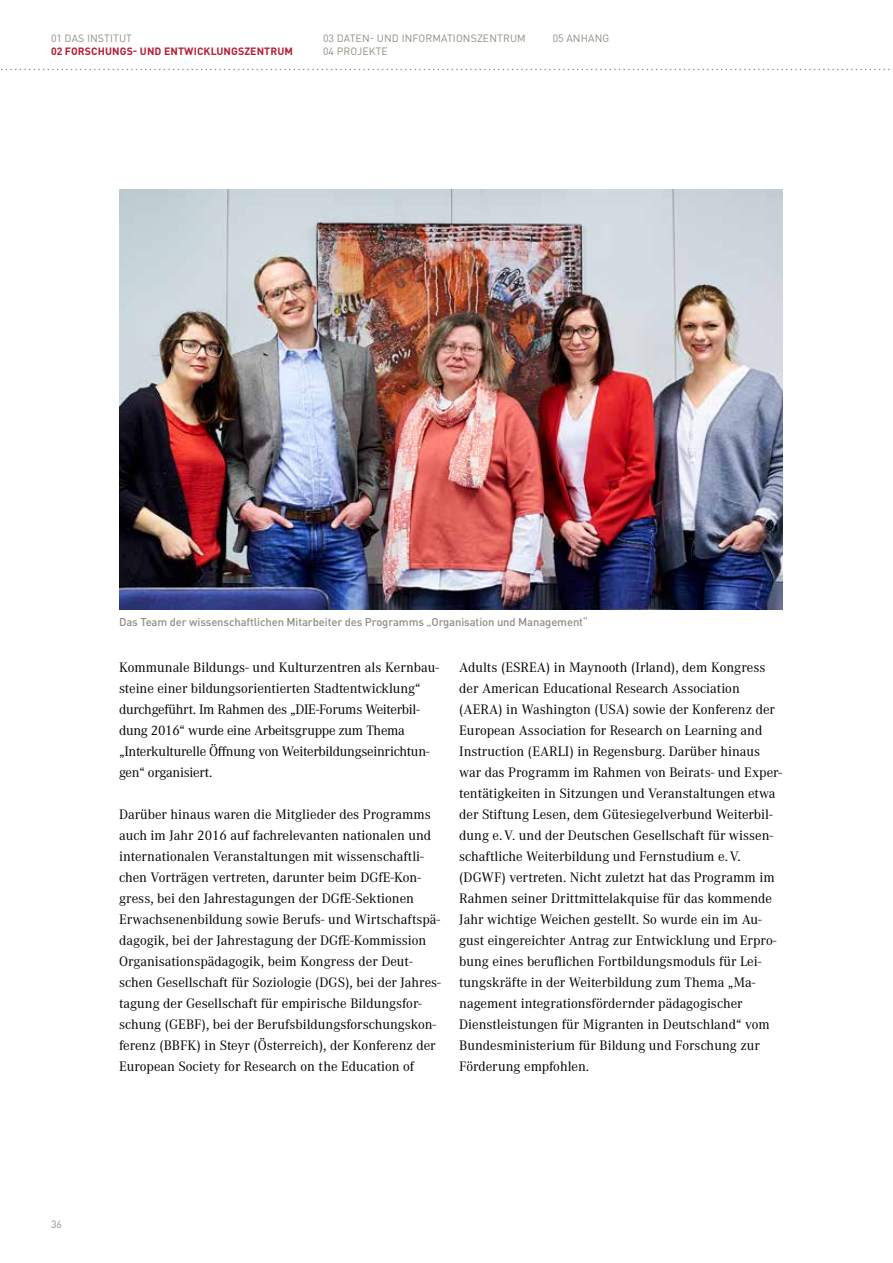
<style>
.page{position:relative;width:893px;height:1263px;background:#fff}
.page>*{position:absolute;margin:0;border:0;box-sizing:border-box;transform-origin:0 0}
.t1{font:14.25px/21px "Corporate A";color:#000}
.t2{font:14.25px/21px "Corporate A";letter-spacing:-.02em;color:#000}
.t3{font:500 11.25px "DIN Pro";letter-spacing:-.01em;color:#918d82}
.t4{font:10.5px/12.6px "DIN Pro";letter-spacing:.01em;color:#918d82}
.t5{font:700 10.5px "DIN Pro";letter-spacing:.01em;color:#b61d33}
</style>
<div class="page">
<svg style="left:1px;top:69px;width:892px;height:1px"></svg>
<img style="left:119px;top:189px;width:663px;height:420px">
<p class="t4" style="left:51px;top:31px;width:83px">01 DAS INSTITUT</p>
<p class="t5" style="left:51px;top:42px;width:243px">02 FORSCHUNGS- UND ENTWICKLUNGSZENTRUM</p>
<p class="t4" style="left:323px;top:31px;width:204px">03 DATEN- UND INFORMATIONSZENTRUM<br>04 PROJEKTE</p>
<p class="t4" style="left:553px;top:31px;width:58px">05 ANHANG</p>
<p class="t3" style="left:119px;top:613px;width:470px">Das Team der wissenschaftlichen Mitarbeiter des Programms „Organisation und Management“</p>
<p class="t2" style="left:119px;top:657px;width:322px">Kommunale Bildungs- und Kulturzentren als Kernbau&shy;steine einer bildungsorientierten Stadtentwicklung“ durchgeführt. Im Rahmen des „DIE-Forums Weiterbil&shy;dung 2016“ wurde eine Arbeitsgruppe zum Thema „Interkulturelle Öffnung von Weiterbildungseinrichtun&shy;gen“ organisiert.</p>
<p class="t1" style="left:119px;top:804px;width:323px">Darüber hinaus waren die Mitglieder des Programms auch im Jahr 2016 auf fachrelevanten nationalen und internationalen Veranstaltungen mit wissenschaftli&shy;chen Vorträgen vertreten, darunter beim DGfE-Kon&shy;gress, bei den Jahrestagungen der DGfE-Sektionen Erwachsenenbildung sowie Berufs- und Wirtschaftspä&shy;dagogik, bei der Jahrestagung der DGfE-Kommission Organisationspädagogik, beim Kongress der Deut&shy;schen Gesellschaft für Soziologie (DGS), bei der Jahres&shy;tagung der Gesellschaft für empirische Bildungsfor&shy;schung (GEBF), bei der Berufsbildungsforschungskon&shy;ferenz (BBFK) in Steyr (Österreich), der Konferenz der European Society for Research on the Education of</p>
<p class="t1" style="left:459px;top:657px;width:324px">Adults (ESREA) in Maynooth (Irland), dem Kongress der American Educational Research Association (AERA) in Washington (USA) sowie der Konferenz der European Association for Research on Learning and Instruction (EARLI) in Regensburg. Darüber hinaus war das Programm im Rahmen von Beirats- und Exper&shy;tentätigkeiten in Sitzungen und Veranstaltungen etwa der Stiftung Lesen, dem Gütesiegelverbund Weiterbil&shy;dung e.V. und der Deutschen Gesellschaft für wissen&shy;schaftliche Weiterbildung und Fernstudium e.V. (DGWF) vertreten. Nicht zuletzt hat das Programm im Rahmen seiner Drittmittelakquise für das kommende Jahr wichtige Weichen gestellt. So wurde ein im Au&shy;gust eingereichter Antrag zur Entwicklung und Erpro&shy;bung eines beruflichen Fortbildungsmoduls für Lei&shy;tungskräfte in der Weiterbildung zum Thema „Ma&shy;nagement integrationsfördernder pädagogischer Dienstleistungen für Migranten in Deutschland“ vom Bundesministerium für Bildung und Forschung zur Förderung empfohlen.</p>
<p class="t4" style="left:51px;top:1217px;width:12px">36</p>
</div>
